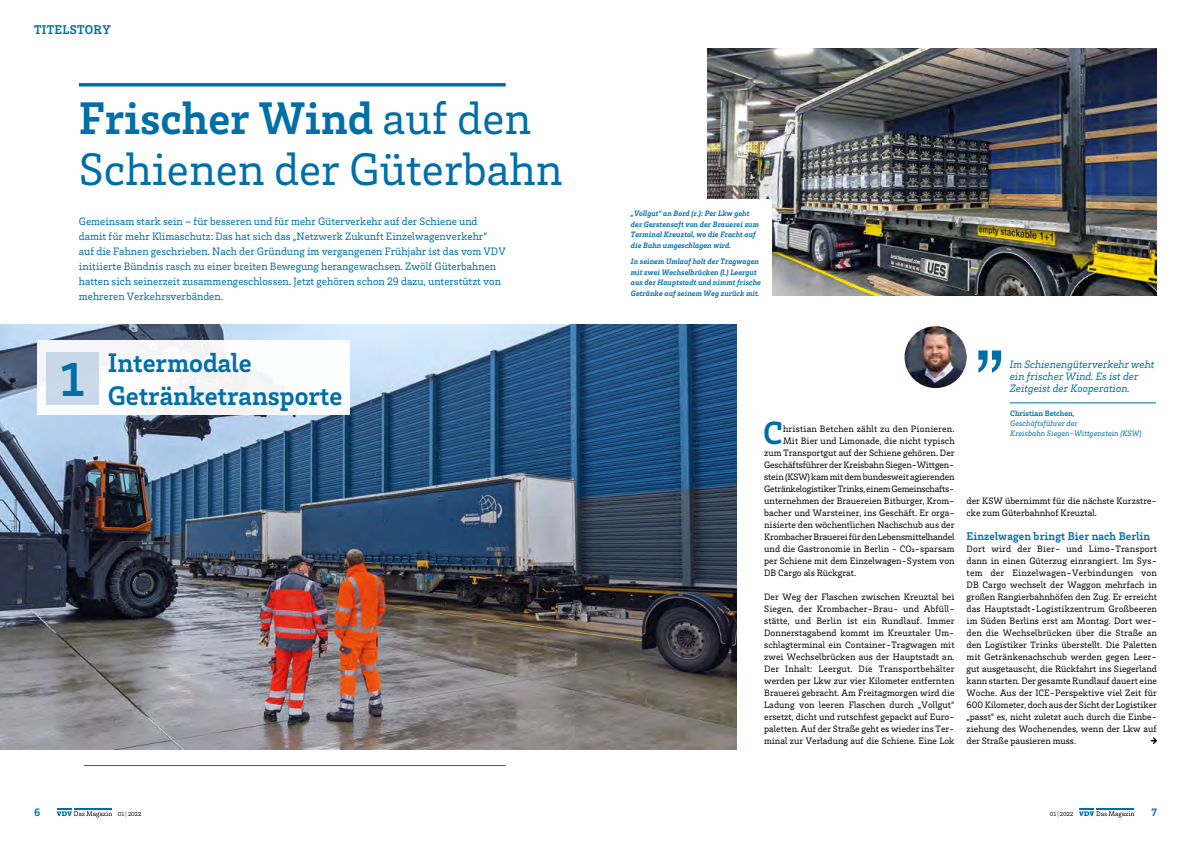
<style>
.page{position:relative;width:1191px;height:842px;background:#fff}
.page>*{position:absolute;margin:0;border:0;box-sizing:border-box;transform-origin:0 0}
.t1{font:700 48.9px "VDV Brix Slab";color:#006fa8}
.t2{font:46.8px/51.5px "VDV Brix Slab";color:#006fa8}
.t3{font:700 33px "VDV Brix Slab";color:#006fa8}
.t4{font:700 27.5px/33px "VDV Brix Slab";color:#006fa8}
.t5{font:700 13px "VDV Brix Slab";letter-spacing:.02em;color:#006fa8}
.t6{font:700 11.5px "VDV Brix Slab";letter-spacing:.01em;color:#006fa8}
.t7{font:11px/15px "VDV Brix Slab";color:#006fa8}
.t8{font:italic 11px/12px "VDV Brix Slab";color:#006fa8}
.t9{font:700 11px "VDV Brix Slab";color:#006fa8}
.t10{font:9.5px/12px "VDV Brix Slab";color:#000;text-align:justify}
.t11{font:9.5px "VDV Brix Slab";letter-spacing:-.025em;color:#000}
.t12{font:9.5px "VDV Brix Slab";letter-spacing:-.02em;color:#000}
.t13{font:9.5px "VDV Brix Slab";letter-spacing:.02em;color:#000}
.t14{font:italic 700 8px/10.5px "VDV Brix Slab";color:#006fa8}
.t15{font:italic 8px/10px "VDV Brix Slab";color:#006fa8}
.t16{font:700 8px "VDV Brix Slab";color:#006fa8}
.t17{font:6px "VDV Brix Slab";letter-spacing:.005em;color:#000}
.s1{font-weight:700}
</style>
<div class="page">
<svg style="left:79px;top:83px;width:427px;height:4px;background:#1f80b2"></svg>
<svg style="left:56px;top:808px;width:56px;height:10px"></svg>
<svg style="left:1079px;top:808px;width:56px;height:10px"></svg>
<hr style="left:84px;top:765px;width:422px;height:1px;background:#006fa8">
<img style="left:0;top:324px;width:736px;height:425px">
<img style="left:708px;top:48px;width:449px;height:248px">
<div style="left:622px;top:199px;width:150px;height:107px;background:#fff"></div>
<div style="left:37px;top:341px;width:313px;height:74px;background:#fff"></div>
<div style="left:46px;top:352px;width:53px;height:52px;background:#c6d5e9"></div>
<svg style="left:1150px;top:737px;width:7px;height:7px"></svg>
<hr style="left:1009px;top:402px;width:146px;height:1px;background:#006fa8">
<svg style="left:978px;top:350px;width:23px;height:23px"></svg>
<img style="left:904px;top:326px;width:62px;height:62px;border-radius:31px">
<h3 class="t5" style="left:34px;top:21px;width:78px">TITELSTORY</h3>
<h2 class="t2" style="left:79px;top:90px;width:485px"><span class="s1">Frischer Wind</span> auf den<br>Schienen der Güterbahn</h2>
<p class="t7" style="left:79px;top:213px;width:428px">Gemeinsam stark sein – für besseren und für mehr Güterverkehr auf der Schiene und damit für mehr Klimaschutz: Das hat sich das „Netzwerk Zukunft Einzelwagenverkehr“<br>auf die Fahnen geschrieben. Nach der Gründung im vergangenen Frühjahr ist das vom VDV initiierte Bündnis rasch zu einer breiten Bewegung herangewachsen. Zwölf Güterbahnen hatten sich seinerzeit zusammengeschlossen. Jetzt gehören schon 29 dazu, unterstützt von mehreren Verkehrsverbänden.</p>
<p class="t14" style="left:631px;top:208px;width:130px">„Vollgut“ an Bord (r.): Per Lkw geht der Gerstensaft von der Brauerei zum Terminal Kreuztal, wo die Fracht auf die Bahn umgeschlagen wird.</p>
<p class="t14" style="left:631px;top:256px;width:132px">In seinem Umlauf holt der Tragwagen mit zwei Wechselbrücken (l.) Leergut aus der Hauptstadt und nimmt frische Getränke auf seinem Weg zurück mit.</p>
<h1 class="t1" style="left:61px;top:347px;width:25px">1</h1>
<h3 class="t4" style="left:108px;top:345px;width:236px">Intermodale<br>Getränketransporte</h3>
<p class="t8" style="left:1009px;top:357px;width:146px">Im Schienengüterverkehr weht ein frischer Wind. Es ist der<br>Zeitgeist der Kooperation.</p>
<p class="t16" style="left:1010px;top:408px;width:66px">Christian Betchen,</p>
<p class="t15" style="left:1010px;top:418px;width:133px">Geschäftsführer der<br>Kreisbahn Siegen-Wittgenstein (KSW)</p>
<h3 class="t3" style="left:763px;top:411px;width:21px">C</h3>
<p class="t13" style="left:783px;top:423px;width:173px">hristian Betchen zählt zu den Pionieren.</p>
<p class="t10" style="left:783px;top:434px;width:173px">Mit Bier und Limonade, die nicht typisch</p>
<p class="t10" style="left:764px;top:446px;width:192px">zum Transportgut auf der Schiene gehören. Der</p>
<p class="t10" style="left:764px;top:458px;width:192px">Geschäftsführer der Kreisbahn Siegen-Wittgen-</p>
<p class="t10" style="left:764px;top:470px;width:192px">stein (KSW) kam mit dem bundesweit agierenden</p>
<p class="t11" style="left:764px;top:483px;width:192px">Getränkelogistiker Trinks, einem Gemeinschafts-</p>
<p class="t10" style="left:764px;top:494px;width:192px">unternehmen der Brauereien Bitburger, Krom-</p>
<p class="t10" style="left:764px;top:506px;width:192px">bacher und Warsteiner, ins Geschäft. Er orga-</p>
<p class="t10" style="left:764px;top:518px;width:192px">nisierte den wöchentlichen Nachschub aus der</p>
<p class="t12" style="left:764px;top:531px;width:192px">Krombacher Brauerei für den Lebensmittelhandel</p>
<p class="t10" style="left:764px;top:542px;width:192px">und die Gastronomie in Berlin - CO2-sparsam</p>
<p class="t10" style="left:764px;top:554px;width:192px">per Schiene mit dem Einzelwagen-System von</p>
<p class="t10" style="left:764px;top:566px;width:93px">DB Cargo als Rückgrat.</p>
<p class="t10" style="left:764px;top:590px;width:192px">Der Weg der Flaschen zwischen Kreuztal bei Siegen, der Krombacher-Brau- und Abfüll&shy;stätte, und Berlin ist ein Rundlauf. Immer Donnerstagabend kommt im Kreuztaler Um&shy;schlagterminal ein Container-Tragwagen mit zwei Wechselbrücken aus der Hauptstadt an.<br>Der Inhalt: Leergut. Die Transportbehälter werden per Lkw zur vier Kilometer entfernten Brauerei gebracht. Am Freitagmorgen wird die Ladung von leeren Flaschen durch „Vollgut“ ersetzt, dicht und rutschfest gepackt auf Euro&shy;paletten. Auf der Straße geht es wieder ins Ter&shy;minal zur Verladung auf die Schiene. Eine Lok</p>
<p class="t10" style="left:966px;top:494px;width:192px">der KSW übernimmt für die nächste Kurzstre&shy;cke zum Güterbahnhof Kreuztal.</p>
<p class="t6" style="left:966px;top:529px;width:185px">Einzelwagen bringt Bier nach Berlin</p>
<p class="t10" style="left:966px;top:542px;width:192px">Dort wird der Bier- und Limo-Transport dann in einen Güterzug einrangiert. Im Sys&shy;tem der Einzelwagen-Verbindungen von DB Cargo wechselt der Waggon mehrfach in großen Rangierbahnhöfen den Zug. Er erreicht das Hauptstadt-Logistikzentrum Großbeeren im Süden Berlins erst am Montag. Dort wer&shy;den die Wechselbrücken über die Straße an den Logistiker Trinks überstellt. Die Paletten mit Getränkenachschub werden gegen Leer&shy;gut ausgetauscht, die Rückfahrt ins Siegerland kann starten. Der gesamte Rundlauf dauert eine Woche. Aus der ICE-Perspektive viel Zeit für 600 Kilometer, doch aus der Sicht der Logistiker „passt“ es, nicht zuletzt auch durch die Einbe&shy;ziehung des Wochenendes, wenn der Lkw auf der Straße pausieren muss.</p>
<p class="t9" style="left:34px;top:805px;width:8px">6</p>
<p class="t17" style="left:118px;top:810px;width:25px">01 | 2022</p>
<p class="t17" style="left:1049px;top:810px;width:25px">01 | 2022</p>
<p class="t9" style="left:1151px;top:805px;width:7px">7</p>
</div>
